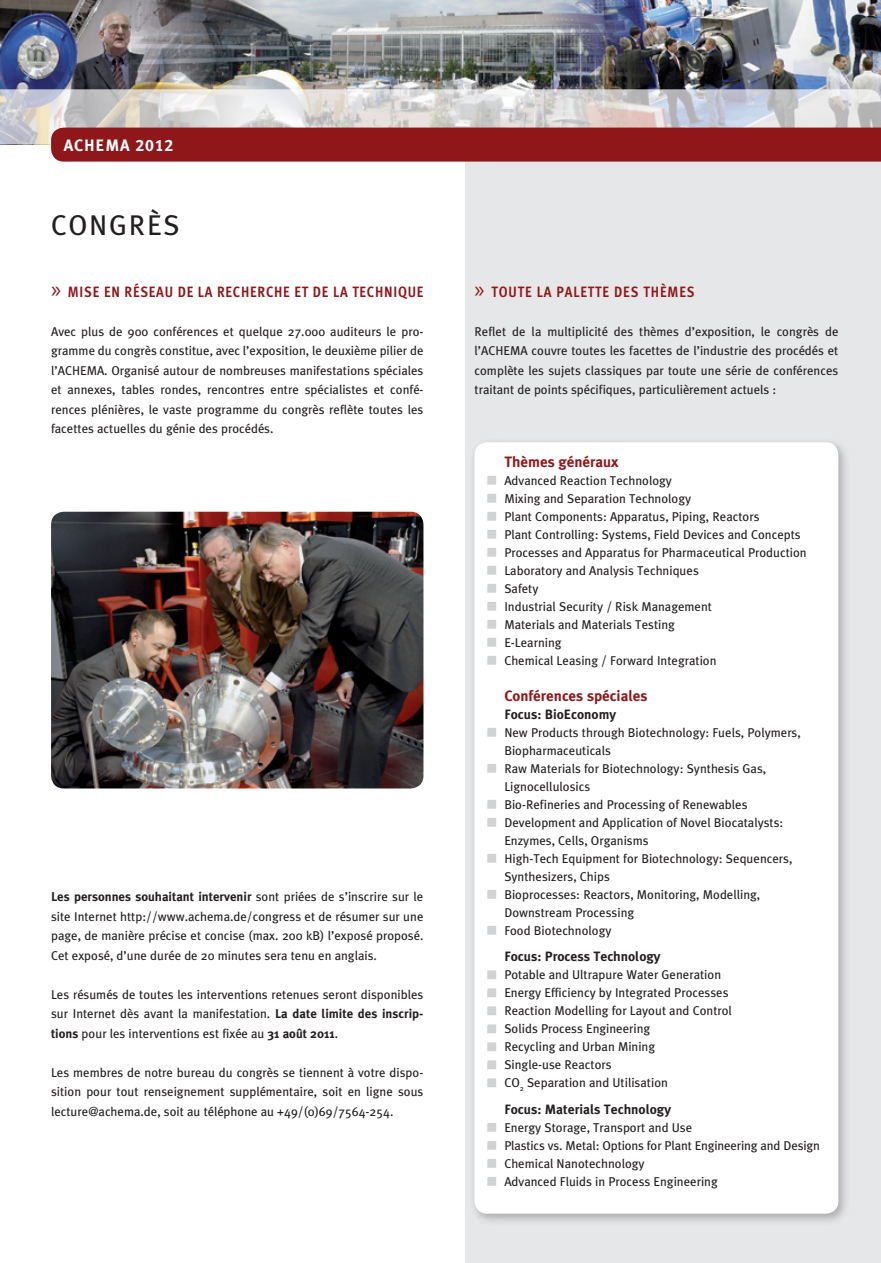
<style>
.page{position:relative;width:881px;height:1263px;background:#fff}
.page>*{position:absolute;margin:0;border:0;box-sizing:border-box;transform-origin:0 0}
.t1{font:28.5px "Meta Plus";letter-spacing:.06em;color:#231f20}
.t2{font:16.5px "Meta Plus Bold Caps";letter-spacing:.05em;color:#fff}
.t3{font:700 condensed 15px "Meta OT";letter-spacing:.05em;color:#8f171a}
.t4{font:700 15px "Meta Plus";color:#8f171a}
.t5{font:700 13.5px "Meta Plus";color:#231f20}
.t6{font:12.75px/18px "Meta Plus";color:#231f20;text-align:justify}
.s1{font-family:"Myriad Pro";font-weight:400;font-stretch:normal;font-size:24px}
.s2{font-weight:700}
</style>
<div class="page">
<img style="left:0;top:0;width:880px;height:145px">
<svg style="left:0;top:89px;width:880px;height:55px;background:#d5d2d3"></svg>
<div style="left:465px;top:144px;width:415px;height:1119px;background:#e6e7e9"></div>
<div style="left:51px;top:128px;width:829px;height:34px;background:#8f171a"></div>
<div style="left:469px;top:437px;width:381px;height:789px;background:#231f20;opacity:.3"></div>
<div style="left:474px;top:442px;width:364px;height:772px;background:#fff;border-radius:13px"></div>
<svg style="left:487px;top:476px;width:9px;height:9px"></svg>
<svg style="left:487px;top:494px;width:9px;height:9px"></svg>
<svg style="left:487px;top:512px;width:9px;height:9px"></svg>
<svg style="left:487px;top:530px;width:9px;height:9px"></svg>
<svg style="left:487px;top:548px;width:9px;height:9px"></svg>
<svg style="left:487px;top:566px;width:9px;height:9px"></svg>
<svg style="left:487px;top:584px;width:9px;height:9px"></svg>
<svg style="left:487px;top:602px;width:9px;height:9px"></svg>
<svg style="left:487px;top:620px;width:9px;height:9px"></svg>
<svg style="left:487px;top:638px;width:9px;height:9px"></svg>
<svg style="left:487px;top:656px;width:9px;height:9px"></svg>
<svg style="left:487px;top:728px;width:9px;height:9px"></svg>
<svg style="left:487px;top:764px;width:9px;height:9px"></svg>
<svg style="left:487px;top:800px;width:9px;height:9px"></svg>
<svg style="left:487px;top:818px;width:9px;height:9px"></svg>
<svg style="left:487px;top:854px;width:9px;height:9px"></svg>
<svg style="left:487px;top:890px;width:9px;height:9px"></svg>
<svg style="left:487px;top:926px;width:9px;height:9px"></svg>
<svg style="left:487px;top:970px;width:9px;height:9px"></svg>
<svg style="left:487px;top:988px;width:9px;height:9px"></svg>
<svg style="left:487px;top:1006px;width:9px;height:9px"></svg>
<svg style="left:487px;top:1024px;width:9px;height:9px"></svg>
<svg style="left:487px;top:1042px;width:9px;height:9px"></svg>
<svg style="left:487px;top:1060px;width:9px;height:9px"></svg>
<svg style="left:487px;top:1078px;width:9px;height:9px"></svg>
<svg style="left:487px;top:1123px;width:9px;height:9px"></svg>
<svg style="left:487px;top:1141px;width:9px;height:9px"></svg>
<svg style="left:487px;top:1159px;width:9px;height:9px"></svg>
<svg style="left:487px;top:1177px;width:9px;height:9px"></svg>
<img style="left:51px;top:512px;width:372px;height:276px">
<p class="t2" style="left:64px;top:136px;width:111px">ACHEMA 2012</p>
<h1 class="t1" style="left:51px;top:209px;width:130px">CONGRÈS</h1>
<p class="t3" style="left:51px;top:282px;width:373px"><span class="s1">»</span> MISE EN RÉSEAU DE LA RECHERCHE ET DE LA TECHNIQUE</p>
<p class="t6" style="left:51px;top:322px;width:374px;line-height:19.5px">Avec plus de 900 conférences et quelque 27.000 auditeurs le pro&shy;gramme du congrès constitue, avec l’exposition, le deuxième pilier de l’ACHEMA. Organisé autour de nombreuses manifestations spéciales et annexes, tables rondes, rencontres entre spécialistes et confé&shy;rences plénières, le vaste programme du congrès reflète toutes les facettes actuelles du génie des procédés.</p>
<p class="t6" style="left:51px;top:887px;width:374px;line-height:19.5px"><span class="s2">Les personnes souhaitant intervenir</span> sont priées de s’inscrire sur le site Internet http://www.achema.de/congress et de résumer sur une page, de manière précise et concise (max. 200 kB) l’exposé proposé.<br>Cet exposé, d’une durée de 20 minutes sera tenu en anglais.</p>
<p class="t6" style="left:51px;top:985px;width:374px;line-height:19.5px">Les résumés de toutes les interventions retenues seront disponibles sur Internet dès avant la manifestation. <span class="s2">La date limite des inscrip&shy;tions</span> pour les interventions est fixée au <span class="s2">31 août 2011</span>.</p>
<p class="t6" style="left:51px;top:1063px;width:374px;line-height:19.5px">Les membres de notre bureau du congrès se tiennent à votre dispo&shy;sition pour tout renseignement supplémentaire, soit en ligne sous lecture@achema.de, soit au téléphone au +49/(0)69/7564-254.</p>
<p class="t3" style="left:474px;top:282px;width:221px"><span class="s1">»</span> TOUTE LA PALETTE DES THÈMES</p>
<p class="t6" style="left:474px;top:322px;width:365px;line-height:19.5px">Reflet de la multiplicité des thèmes d’exposition, le congrès de l’ACHEMA couvre toutes les facettes de l’industrie des procédés et complète les sujets classiques par toute une série de conférences traitant de points spécifiques, particulièrement actuels :</p>
<p class="t4" style="left:504px;top:453px;width:116px">Thèmes généraux</p>
<p class="t6" style="left:504px;top:471px;width:304px;text-align:left">Advanced Reaction Technology<br>Mixing and Separation Technology<br>Plant Components: Apparatus, Piping, Reactors<br>Plant Controlling: Systems, Field Devices and Concepts Processes and Apparatus for Pharmaceutical Production Laboratory and Analysis Techniques<br>Safety<br>Industrial Security / Risk Management<br>Materials and Materials Testing<br>E-Learning<br>Chemical Leasing / Forward Integration</p>
<p class="t4" style="left:504px;top:687px;width:145px">Conférences spéciales</p>
<p class="t5" style="left:504px;top:706px;width:113px">Focus: BioEconomy</p>
<p class="t6" style="left:504px;top:723px;width:298px;text-align:left">New Products through Biotechnology: Fuels, Polymers, Biopharmaceuticals<br>Raw Materials for Biotechnology: Synthesis Gas, Lignocellulosics<br>Bio-Refineries and Processing of Renewables Development and Application of Novel Biocatalysts:<br>Enzymes, Cells, Organisms<br>High-Tech Equipment for Biotechnology: Sequencers, Synthesizers, Chips<br>Bioprocesses: Reactors, Monitoring, Modelling, Downstream Processing<br>Food Biotechnology</p>
<p class="t5" style="left:504px;top:949px;width:158px">Focus: Process Technology</p>
<p class="t6" style="left:504px;top:966px;width:229px;text-align:left">Potable and Ultrapure Water Generation Energy Efficiency by Integrated Processes Reaction Modelling for Layout and Control Solids Process Engineering<br>Recycling and Urban Mining<br>Single-use Reactors<br>CO<sub>2</sub> Separation and Utilisation</p>
<p class="t5" style="left:504px;top:1101px;width:168px">Focus: Materials Technology</p>
<p class="t6" style="left:504px;top:1118px;width:317px;text-align:left">Energy Storage, Transport and Use<br>Plastics vs. Metal: Options for Plant Engineering and Design Chemical Nanotechnology<br>Advanced Fluids in Process Engineering</p>
</div>
